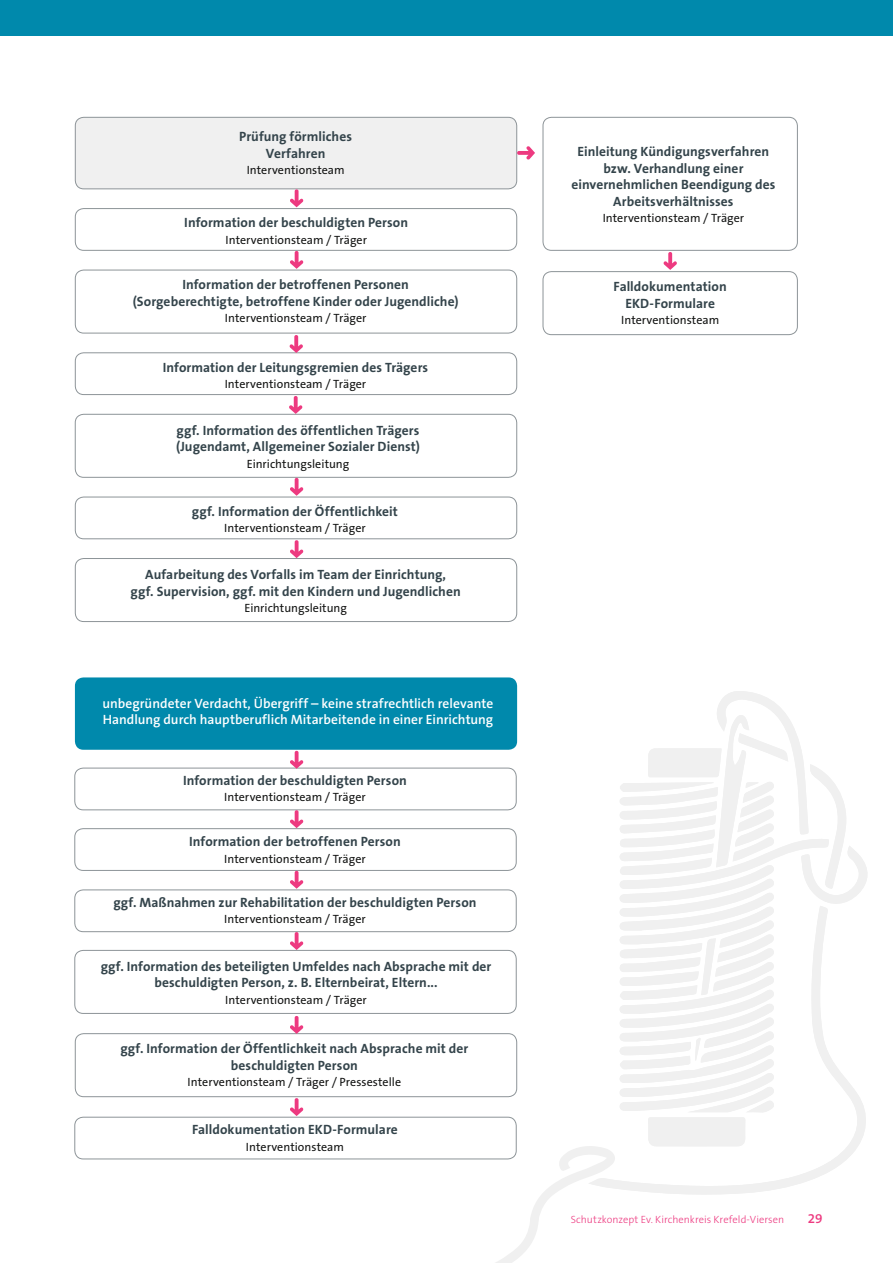
<style>
.page{position:relative;width:893px;height:1263px;background:#fff}
.page>*{position:absolute;margin:0;border:0;box-sizing:border-box;transform-origin:0 0}
.t1{font:700 13.5px/16.5px "The Sans OT7";letter-spacing:.005em;color:#34444b;text-align:center}
.t2{font:600 13.5px/16.5px "The Sans OT6";color:#fff}
.t3{font:600 13.5px "The Sans OT6";color:#ed3a80}
.t4{font:12px "The Sans OT5 Plain";color:#131413}
.t5{font:300 10.5px "The Sans OT3";letter-spacing:.005em;color:#ed3a80}
</style>
<div class="page">
<div style="left:0;top:0;width:893px;height:35px;background:#0089ac"></div>
<div style="left:74px;top:1117px;width:443px;height:42px;border:1px solid #8d9498;border-radius:9px"></div>
<div style="left:75px;top:117px;width:442px;height:72px;background:#f0f0f0;border-radius:9px"></div>
<div style="left:75px;top:117px;width:442px;height:72px;border:1px solid #8d9498;border-radius:9px"></div>
<div style="left:75px;top:208px;width:442px;height:43px;border:1px solid #8d9498;border-radius:9px"></div>
<div style="left:75px;top:497px;width:442px;height:42px;border:1px solid #8d9498;border-radius:9px"></div>
<div style="left:75px;top:270px;width:442px;height:63px;border:1px solid #8d9498;border-radius:9px"></div>
<div style="left:75px;top:558px;width:442px;height:64px;border:1px solid #8d9498;border-radius:9px"></div>
<div style="left:75px;top:352px;width:442px;height:43px;border:1px solid #8d9498;border-radius:9px"></div>
<div style="left:543px;top:117px;width:255px;height:134px;border:1px solid #8d9498;border-radius:9px"></div>
<div style="left:543px;top:271px;width:255px;height:64px;border:1px solid #8d9498;border-radius:9px"></div>
<div style="left:75px;top:677px;width:442px;height:73px;background:#0089ac;border-radius:9px"></div>
<div style="left:75px;top:414px;width:442px;height:64px;border:1px solid #8d9498;border-radius:9px"></div>
<svg style="left:290px;top:189px;width:13px;height:18px"></svg>
<svg style="left:290px;top:251px;width:13px;height:18px"></svg>
<svg style="left:290px;top:335px;width:13px;height:18px"></svg>
<svg style="left:289px;top:396px;width:13px;height:18px"></svg>
<svg style="left:290px;top:478px;width:13px;height:18px"></svg>
<svg style="left:290px;top:540px;width:13px;height:18px"></svg>
<svg style="left:517px;top:146px;width:18px;height:14px"></svg>
<svg style="left:664px;top:252px;width:13px;height:18px"></svg>
<div style="left:74px;top:768px;width:443px;height:42px;border:1px solid #8d9498;border-radius:9px"></div>
<div style="left:74px;top:828px;width:443px;height:43px;border:1px solid #8d9498;border-radius:9px"></div>
<div style="left:74px;top:889px;width:443px;height:43px;border:1px solid #8d9498;border-radius:9px"></div>
<div style="left:74px;top:950px;width:443px;height:64px;border:1px solid #8d9498;border-radius:9px"></div>
<div style="left:75px;top:1033px;width:442px;height:64px;border:1px solid #8d9498;border-radius:9px"></div>
<svg style="left:290px;top:751px;width:13px;height:18px"></svg>
<svg style="left:290px;top:810px;width:13px;height:18px"></svg>
<svg style="left:290px;top:871px;width:13px;height:18px"></svg>
<svg style="left:290px;top:932px;width:13px;height:18px"></svg>
<svg style="left:290px;top:1016px;width:13px;height:18px"></svg>
<svg style="left:290px;top:1098px;width:13px;height:18px"></svg>
<svg style="left:531px;top:1146px;width:57px;height:69px"></svg>
<svg style="left:588px;top:1146px;width:270px;height:49px"></svg>
<svg style="left:496px;top:1215px;width:43px;height:48px"></svg>
<svg style="left:620px;top:691px;width:248px;height:455px"></svg>
<p class="t1" style="left:239px;top:128px;width:114px">Prüfung förmliches<br>Verfahren</p>
<p class="t4" style="left:247px;top:162px;width:100px">Interventionsteam</p>
<p class="t1" style="left:184px;top:214px;width:225px">Information der beschuldigten Person</p>
<p class="t4" style="left:226px;top:232px;width:143px">Interventionsteam / Träger</p>
<p class="t1" style="left:133px;top:276px;width:327px">Information der betroffenen Personen (Sorgeberechtigte, betroffene Kinder oder Jugendliche)</p>
<p class="t4" style="left:225px;top:310px;width:143px">Interventionsteam / Träger</p>
<p class="t1" style="left:163px;top:359px;width:267px">Information der Leitungsgremien des Trägers</p>
<p class="t4" style="left:225px;top:376px;width:143px">Interventionsteam / Träger</p>
<p class="t1" style="left:176px;top:422px;width:245px;text-align:left">ggf. Information des öffentlichen Trägers (Jugendamt, Allgemeiner Sozialer Dienst)</p>
<p class="t4" style="left:247px;top:456px;width:104px">Einrichtungsleitung</p>
<p class="t1" style="left:192px;top:503px;width:208px">ggf. Information der Öffentlichkeit</p>
<p class="t4" style="left:224px;top:520px;width:143px">Interventionsteam / Träger</p>
<p class="t1" style="left:131px;top:566px;width:332px">Aufarbeitung des Vorfalls im Team der Einrichtung,<br>ggf. Supervision, ggf. mit den Kindern und Jugendlichen</p>
<p class="t4" style="left:244px;top:600px;width:104px">Einrichtungsleitung</p>
<p class="t2" style="left:103px;top:695px;width:392px">unbegründeter Verdacht, Übergriff – keine strafrechtlich relevante<br>Handlung durch hauptberuflich Mitarbeitende in einer Einrichtung</p>
<p class="t1" style="left:183px;top:772px;width:225px">Information der beschuldigten Person</p>
<p class="t4" style="left:224px;top:790px;width:143px">Interventionsteam / Träger</p>
<p class="t1" style="left:189px;top:833px;width:213px">Information der betroffenen Person</p>
<p class="t4" style="left:224px;top:851px;width:143px">Interventionsteam / Träger</p>
<p class="t1" style="left:113px;top:894px;width:365px">ggf. Maßnahmen zur Rehabilitation der beschuldigten Person</p>
<p class="t4" style="left:224px;top:911px;width:143px">Interventionsteam / Träger</p>
<p class="t1" style="left:101px;top:958px;width:392px">ggf. Information des beteiligten Umfeldes nach Absprache mit der beschuldigten Person, z. B. Elternbeirat, Eltern...</p>
<p class="t4" style="left:225px;top:992px;width:143px">Interventionsteam / Träger</p>
<p class="t1" style="left:120px;top:1040px;width:349px">ggf. Information der Öffentlichkeit nach Absprache mit der beschuldigten Person</p>
<p class="t4" style="left:188px;top:1074px;width:215px">Interventionsteam / Träger / Pressestelle</p>
<p class="t1" style="left:192px;top:1121px;width:207px">Falldokumentation EKD-Formulare</p>
<p class="t4" style="left:246px;top:1139px;width:100px">Interventionsteam</p>
<p class="t1" style="left:571px;top:143px;width:205px">Einleitung Kündigungsverfahren bzw. Verhandlung einer einvernehmlichen Beendigung des<br>Arbeitsverhältnisses</p>
<p class="t4" style="left:603px;top:210px;width:143px">Interventionsteam / Träger</p>
<p class="t1" style="left:614px;top:278px;width:115px">Falldokumentation<br>EKD-Formulare</p>
<p class="t4" style="left:621px;top:312px;width:100px">Interventionsteam</p>
<p class="t5" style="left:571px;top:1212px;width:215px">Schutzkonzept Ev. Kirchenkreis Krefeld-Viersen</p>
<p class="t3" style="left:808px;top:1209px;width:16px">29</p>
</div>
